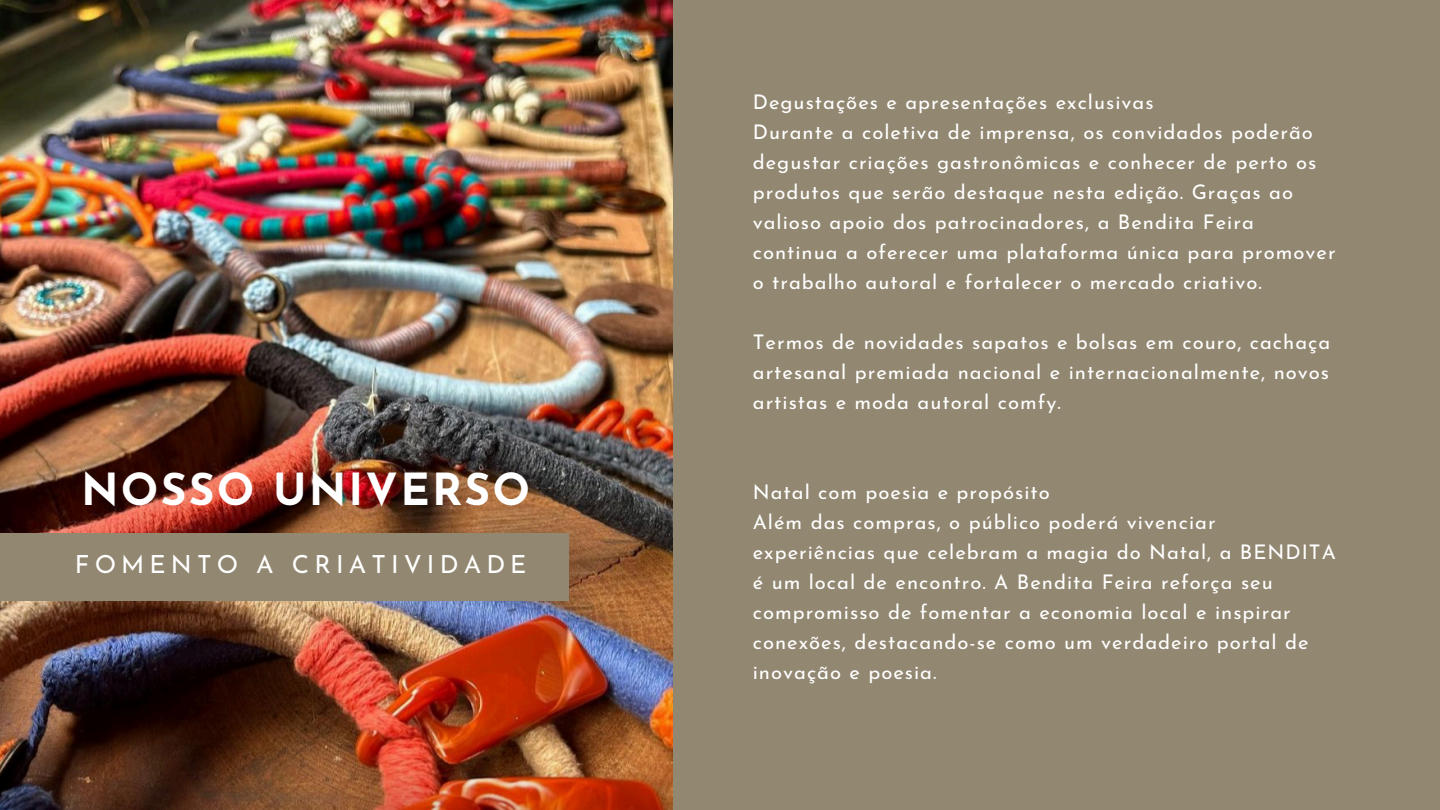
<style>
.page{position:relative;width:1440px;height:810px;background:#928771}
.page>*{position:absolute;margin:0;border:0;box-sizing:border-box;transform-origin:0 0}
.t1{font:700 44.2px "Josefin Sans";letter-spacing:.05em;color:#fff}
.t2{font:25px "Josefin Sans";letter-spacing:.205em;color:#fff}
.t3{font:20.2px/30px "Josefin Sans";letter-spacing:.05em;color:#fff}
</style>
<div class="page">
<img style="left:0;top:0;width:673px;height:810px">
<div style="left:0;top:534px;width:568px;height:67px;background:#928771"></div>
<h2 class="t1" style="left:81px;top:471px;width:451px">NOSSO UNIVERSO</h2>
<h1 class="t2" style="left:75px;top:554px;width:453px">FOMENTO A CRIATIVIDADE</h1>
<p class="t3" style="left:753px;top:89px;width:402px">Degustações e apresentações exclusivas</p>
<p class="t3" style="left:753px;top:119px;width:584px">Durante a coletiva de imprensa, os convidados poderão degustar criações gastronômicas e conhecer de perto os produtos que serão destaque nesta edição. Graças ao valioso apoio dos patrocinadores, a Bendita Feira continua a oferecer uma plataforma única para promover o trabalho autoral e fortalecer o mercado criativo.</p>
<p class="t3" style="left:753px;top:329px;width:579px;text-align:justify">Termos de novidades sapatos e bolsas em couro, cachaça artesanal premiada nacional e internacionalmente, novos artistas e moda autoral comfy.</p>
<p class="t3" style="left:753px;top:479px;width:299px">Natal com poesia e propósito</p>
<p class="t3" style="left:753px;top:509px;width:585px">Além das compras, o público poderá vivenciar experiências que celebram a magia do Natal, a BENDITA é um local de encontro. A Bendita Feira reforça seu compromisso de fomentar a economia local e inspirar conexões, destacando-se como um verdadeiro portal de inovação e poesia.</p>
</div>
